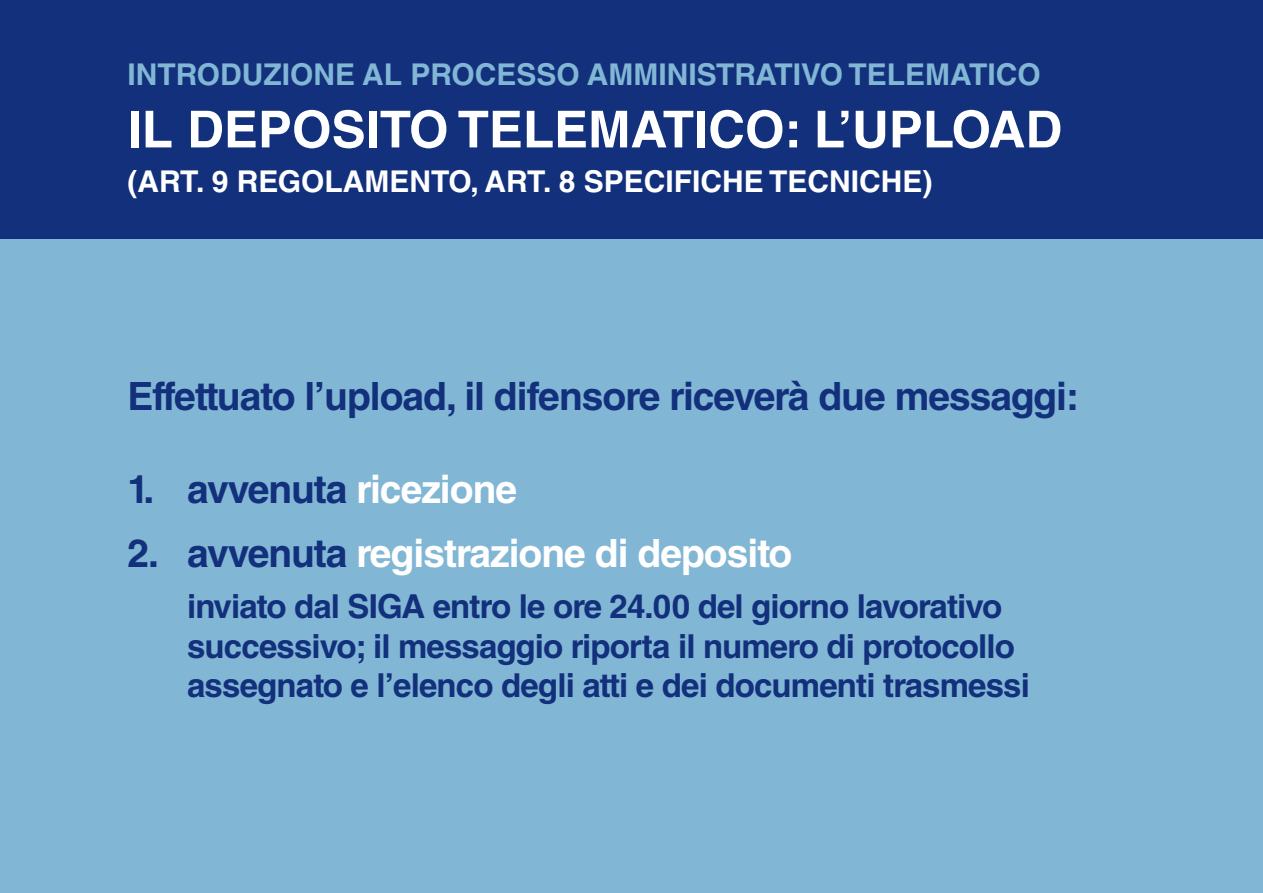
<style>
.page{position:relative;width:1263px;height:893px;background:#81b6d5}
.page>*{position:absolute;margin:0;border:0;box-sizing:border-box;transform-origin:0 0}
.t1{font:700 51px "Helvetica LT Std";color:#fff}
.t2{font:700 39px "Helvetica LT Std";letter-spacing:-.025em;color:#12307b}
.t3{font:700 39px "Helvetica LT Std";letter-spacing:-.025em;color:#fff}
.t4{font:700 33px/39.6px "Helvetica LT Std";letter-spacing:-.025em;color:#12307b}
.t5{font:700 30px "Helvetica LT Std";color:#81b6d5}
.t6{font:700 30px "Helvetica LT Std";color:#fff}
.s1{color:#fff}
.s2{color:#12307b}
</style>
<div class="page">
<div style="left:0;top:0;width:1263px;height:238px;background:#12307b"></div>
<p class="t5" style="left:128px;top:64px;width:915px">INTRODUZIONE AL PROCESSO AMMINISTRATIVO TELEMATICO</p>
<h1 class="t1" style="left:128px;top:111px;width:936px">IL DEPOSITO TELEMATICO: L’UPLOAD</h1>
<p class="t6" style="left:128px;top:170px;width:806px">(ART. 9 REGOLAMENTO, ART. 8 SPECIFICHE TECNICHE)</p>
<p class="t2" style="left:128px;top:382px;width:953px">Effettuato l’upload, il difensore riceverà due messaggi:</p>
<p class="t2" style="left:128px;top:475px;width:391px">1. avvenuta <span class="s1">ricezione</span></p>
<p class="t3" style="left:128px;top:539px;width:666px"><span class="s2">2. avvenuta</span> registrazione di deposito</p>
<p class="t4" style="left:187px;top:590px;width:844px">inviato dal SIGA entro le ore 24.00 del giorno lavorativo successivo; il messaggio riporta il numero di protocollo assegnato e l’elenco degli atti e dei documenti trasmessi</p>
</div>
